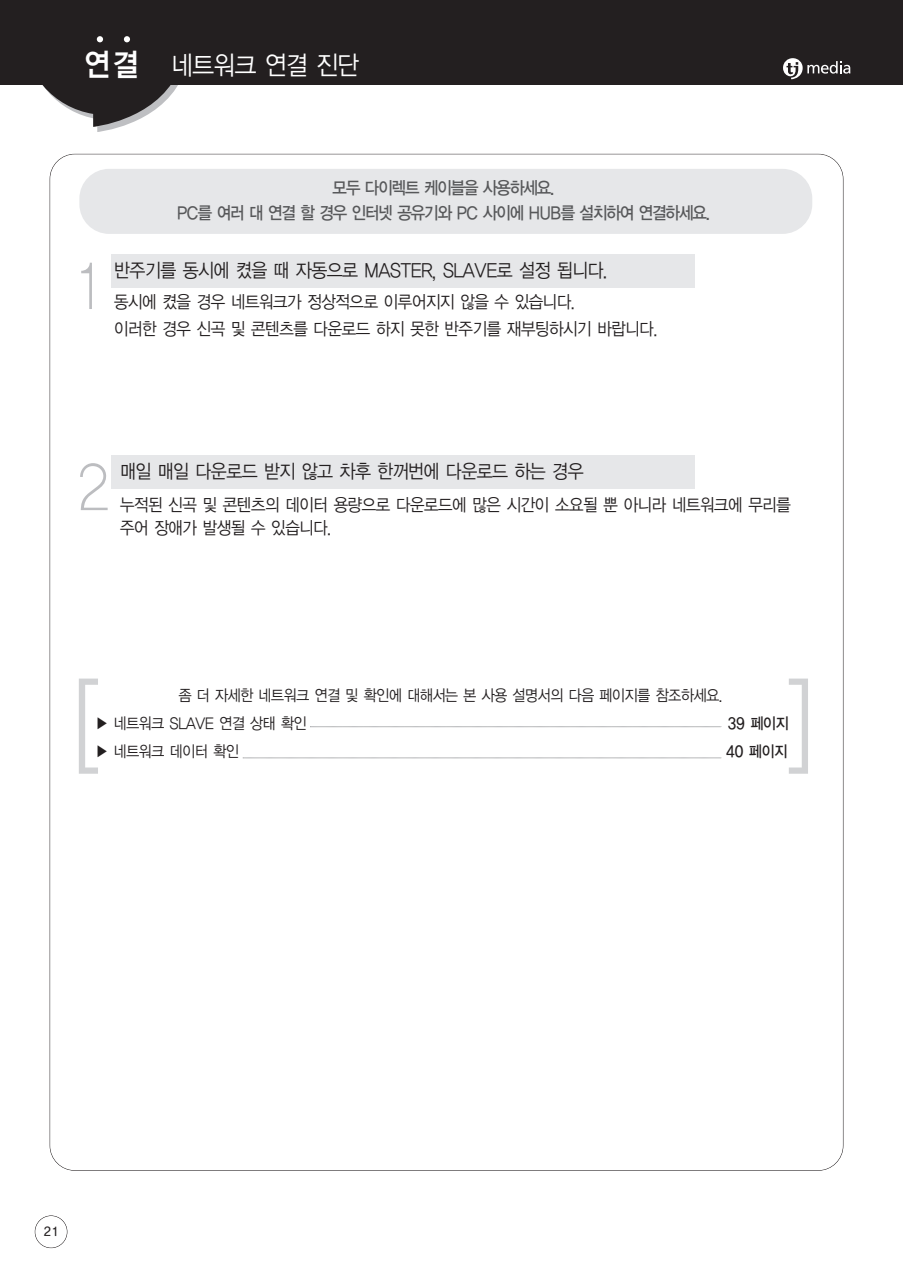
<style>
.page{position:relative;width:903px;height:1275px;background:#fff}
.page>*{position:absolute;margin:0;border:0;box-sizing:border-box;transform-origin:0 0}
.t1{font:105px "YGO12";color:#d1d2d4;scale:.9 1}
.t2{font:63px "YGO11";color:#bcbdc0;scale:.9 1}
.t3{font:26.25px "YGO12";letter-spacing:-.11em;color:#fff;scale:.9 1}
.t4{font:19.25px "YGO12";letter-spacing:-.11em;color:#231f20;scale:.9 1}
.t5{font:17.5px/26.2px "YGO12";letter-spacing:-.11em;color:#231f20;scale:.9 1}
.t6{font:17.5px/24.5px "YGO13";letter-spacing:-.15em;color:#57585a;text-align:center;scale:.9 1}
.t7{font:15.75px/28px "YGO12";letter-spacing:-.11em;color:#231f20;scale:.9 1}
.t8{font:15.75px "YGO13";letter-spacing:-.11em;color:#231f20;scale:.9 1}
.t9{font:12.25px "YGO13";color:#231f20}
.s1{font-family:"YGO14";font-size:31.5px}
</style>
<div class="page">
<div style="left:111px;top:254px;width:583px;height:34px;background:#e6e7e9"></div>
<div style="left:111px;top:455px;width:583px;height:34px;background:#e6e7e9"></div>
<div style="left:0;top:0;width:903px;height:85px;background:#231f20"></div>
<svg style="left:42px;top:36px;width:136px;height:96px"></svg>
<svg style="left:783px;top:58px;width:67px;height:21px"></svg>
<div style="left:35px;top:1215px;width:32px;height:33px;border:1px solid #231f20;border-radius:16px"></div>
<div style="left:79px;top:169px;width:733px;height:65px;background:#e6e7e9;border-radius:30px"></div>
<svg style="left:310px;top:726px;width:412px;height:1px"></svg>
<svg style="left:243px;top:758px;width:478px;height:1px"></svg>
<h3 class="t3" style="left:83px;top:48px;width:309px"><span class="s1">연결</span> 네트워크 연결 진단</h3>
<h2 class="t2" style="left:76px;top:247px;width:31px">1</h2>
<p class="t6" style="left:176px;top:176px;width:596px">모두 다이렉트 케이블을 사용하세요.<br>PC를 여러 대 연결 할 경우 인터넷 공유기와 PC 사이에 HUB를 설치하여 연결하세요.</p>
<p class="t4" style="left:113px;top:258px;width:552px">반주기를 동시에 켰을 때 자동으로 MASTER, SLAVE로 설정 됩니다.</p>
<p class="t5" style="left:113px;top:289px;width:607px">동시에 켰을 경우 네트워크가 정상적으로 이루어지지 않을 수 있습니다.<br>이러한 경우 신곡 및 콘텐츠를 다운로드 하지 못한 반주기를 재부팅하시기 바랍니다.</p>
<h2 class="t2" style="left:76px;top:448px;width:41px">2</h2>
<p class="t4" style="left:119px;top:459px;width:518px">매일 매일 다운로드 받지 않고 차후 한꺼번에 다운로드 하는 경우</p>
<p class="t5" style="left:119px;top:493px;width:748px;line-height:22.8px">누적된 신곡 및 콘텐츠의 데이터 용량으로 다운로드에 많은 시간이 소요될 뿐 아니라 네트워크에 무리를 주어 장애가 발생될 수 있습니다.</p>
<h1 class="t1" style="left:70px;top:660px;width:43px">[</h1>
<h1 class="t1" style="left:781px;top:660px;width:44px">]</h1>
<p class="t7" style="left:95px;top:681px;width:700px;text-indent:83px">좀 더 자세한 네트워크 연결 및 확인에 대해서는 본 사용 설명서의 다음 페이지를 참조하세요. ▶ 네트워크 SLAVE 연결 상태 확인</p>
<p class="t8" style="left:727px;top:713px;width:70px">39 페이지</p>
<p class="t7" style="left:95px;top:737px;width:162px">▶ 네트워크 데이터 확인</p>
<p class="t8" style="left:726px;top:741px;width:70px">40 페이지</p>
<p class="t9" style="left:44px;top:1224px;width:17px">21</p>
</div>
